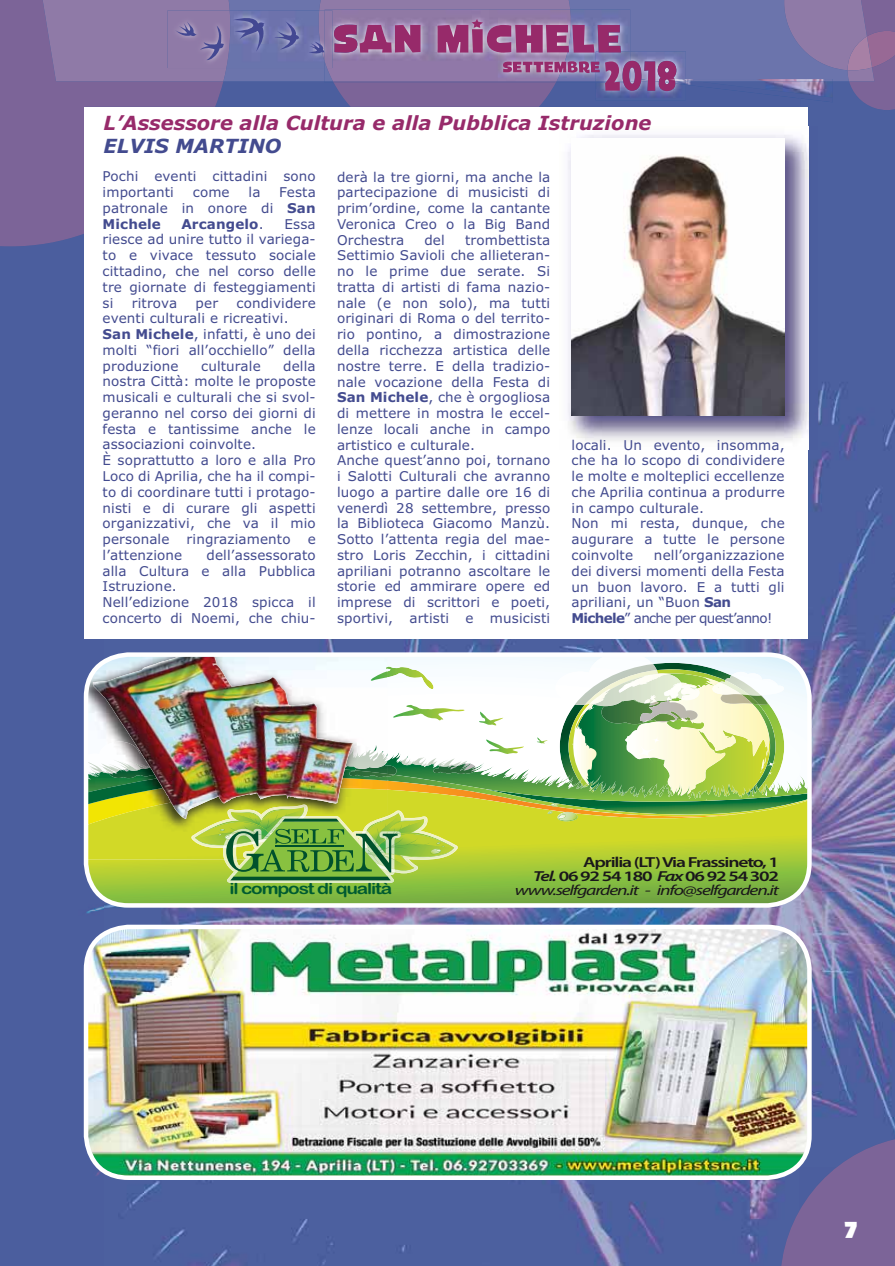
<style>
.page{position:relative;width:895px;height:1266px;background:#fff}
.page>*{position:absolute;margin:0;border:0;box-sizing:border-box;transform-origin:0 0}
.t1{font:27px "LAIKA";color:#fff}
.t2{font:italic 700 19.5px "Verdana";color:#972a6a}
.t3{font:italic 700 19.5px "Verdana";color:#434b8f}
.t4{font:15.6px "Arial Rounded MT Bold";letter-spacing:-.06em;color:#005b31;scale:1.22 1}
.t5{font:600 14.55px/13.6px "Myriad Pro";letter-spacing:-.06em;color:#1a171b;text-align:right;scale:1.35 1}
.t6{font:13.5px/15.8px "Verdana";letter-spacing:.01em;color:#434b8f}
.t7{font:700 13.5px "Verdana";letter-spacing:.01em;color:#434b8f}
.s1{font-weight:700}
.s2{font-weight:400}
.s3{font-style:italic}
.s4{font-weight:400;font-style:italic}
</style>
<div class="page">
<img style="left:800px;top:81px;width:94px;height:1055px">
<div style="left:556px;top:83px;width:244px;height:24px;background:#4b5e9e"></div>
<div style="left:223px;top:81px;width:110px;height:26px;background:#4b5e9e"></div>
<div style="left:52px;top:246px;width:52px;height:1019px;background:#4b5e9e"></div>
<div style="left:0;top:246px;width:52px;height:1019px;background:#4b5e9e"></div>
<img style="left:104px;top:639px;width:696px;height:15px">
<img style="left:104px;top:905px;width:696px;height:360px">
<img style="left:333px;top:83px;width:223px;height:24px">
<img style="left:866px;top:0;width:28px;height:31px">
<img style="left:848px;top:67px;width:46px;height:43px">
<img style="left:866px;top:31px;width:28px;height:36px">
<div style="left:0;top:0;width:223px;height:246px;background:#7c6498"></div>
<div style="left:230px;top:0;width:617px;height:81px;background:#6b74ac"></div>
<img style="left:319px;top:0;width:251px;height:10px">
<img style="left:784px;top:0;width:82px;height:70px">
<img style="left:847px;top:67px;width:27px;height:14px">
<img style="left:847px;top:36px;width:24px;height:34px">
<img style="left:41px;top:0;width:189px;height:81px">
<img style="left:324px;top:81px;width:271px;height:2px">
<img style="left:572px;top:10px;width:58px;height:71px">
<img style="left:324px;top:10px;width:248px;height:71px">
<svg style="left:334px;top:25px;width:86px;height:28px"></svg>
<img style="left:595px;top:51px;width:90px;height:49px">
<svg style="left:437px;top:19px;width:183px;height:34px"></svg>
<svg style="left:503px;top:61px;width:96px;height:12px"></svg>
<img style="left:230px;top:10px;width:102px;height:58px">
<img style="left:317px;top:10px;width:7px;height:52px">
<img style="left:168px;top:10px;width:62px;height:58px">
<svg style="left:324px;top:62px;width:3px;height:6px"></svg>
<svg style="left:173px;top:20px;width:51px;height:41px"></svg>
<svg style="left:233px;top:14px;width:32px;height:38px"></svg>
<svg style="left:273px;top:21px;width:27px;height:29px"></svg>
<svg style="left:308px;top:41px;width:16px;height:14px"></svg>
<img style="left:780px;top:1136px;width:114px;height:129px">
<img style="left:86px;top:926px;width:723px;height:251px;border-radius:43px">
<div style="left:84px;top:924px;width:727px;height:255px;border:4px solid #fff;border-radius:43px"></div>
<img style="left:86px;top:654px;width:108px;height:111px">
<svg style="left:86px;top:859px;width:723px;height:46px"></svg>
<img style="left:150px;top:765px;width:44px;height:4px">
<div style="left:89px;top:825px;width:105px;height:34px;background:#d2d927"></div>
<img style="left:89px;top:804px;width:105px;height:21px">
<img style="left:89px;top:769px;width:105px;height:35px">
<img style="left:109px;top:767px;width:46px;height:11px">
<img style="left:89px;top:741px;width:61px;height:18px">
<img style="left:89px;top:759px;width:61px;height:14px">
<svg style="left:139px;top:766px;width:11px;height:3px"></svg>
<svg style="left:109px;top:768px;width:19px;height:6px"></svg>
<img style="left:93px;top:654px;width:91px;height:29px">
<img style="left:192px;top:839px;width:2px;height:8px">
<img style="left:192px;top:819px;width:2px;height:20px">
<img style="left:194px;top:654px;width:615px;height:228px">
<hr style="left:275px;top:845px;width:69px;height:1px;background:#00512c">
<div style="left:84px;top:652px;width:727px;height:255px;border:4px solid #fff;border-radius:43px"></div>
<img style="left:685px;top:81px;width:147px;height:21px">
<img style="left:685px;top:79px;width:147px;height:2px">
<img style="left:696px;top:81px;width:136px;height:16px">
<svg style="left:605px;top:61px;width:80px;height:30px"></svg>
<div style="left:85px;top:107px;width:722px;height:531px;background:#fff"></div>
<img style="left:568px;top:127px;width:249px;height:322px">
<img style="left:571px;top:139px;width:213px;height:276px">
<h2 class="t2" style="left:104px;top:115px;width:549px">L’Assessore alla Cultura e alla Pubblica Istruzione</h2>
<h2 class="t3" style="left:104px;top:138px;width:179px">ELVIS MARTINO</h2>
<p class="t6" style="left:102px;top:170px;width:215px">Pochi eventi cittadini sono importanti</p>
<p class="t6" style="left:337px;top:170px;width:215px;text-align:justify">derà la tre giorni, ma anche la partecipazione di musicisti di prim’ordine, come la cantante Veronica Creo o la Big Band Orchestra</p>
<p class="t6" style="left:193px;top:185px;width:38px">come</p>
<p class="t6" style="left:248px;top:185px;width:13px">la</p>
<p class="t6" style="left:102px;top:185px;width:215px;text-align:justify;text-indent:177px">Festa patronale in onore di <span class="s1">San Michele</span></p>
<p class="t7" style="left:181px;top:218px;width:84px">Arcangelo<span class="s2">.</span></p>
<p class="t6" style="left:102px;top:217px;width:215px;text-align:justify;text-indent:182px">Essa riesce ad unire tutto il variega&shy;to e vivace tessuto sociale cittadino, che nel corso delle tre giornate di festeggiamenti si</p>
<p class="t6" style="left:337px;top:233px;width:215px;text-indent:128px">trombettista<br>Settimio Savioli che allieteran&shy;no le prime due serate. Si tratta di artisti di fama nazio&shy;nale (e non solo), ma tutti originari di Roma o del territo&shy;rio pontino, a dimostrazione della ricchezza artistica delle nostre terre. E della tradizio&shy;nale vocazione della Festa di<br><span class="s1">San Michele</span>, che è orgogliosa di mettere in mostra le eccel&shy;lenze locali anche in campo artistico e culturale.<br>Anche quest’anno poi, tornano i Salotti Culturali che avranno luogo a partire dalle ore 16 di venerdì 28 settembre, presso la Biblioteca Giacomo Manzù.<br>Sotto l’attenta regia del mae&shy;stro Loris Zecchin, i cittadini apriliani potranno ascoltare le storie ed ammirare opere ed imprese di scrittori e poeti, sportivi, artisti e musicisti</p>
<p class="t6" style="left:424px;top:233px;width:22px">del</p>
<p class="t6" style="left:102px;top:296px;width:215px;text-indent:134px">condividere eventi culturali e ricreativi.<br><span class="s1">San Michele</span>, infatti, è uno dei molti “fiori all’occhiello” della produzione</p>
<p class="t6" style="left:132px;top:296px;width:47px">ritrova</p>
<p class="t6" style="left:195px;top:296px;width:24px">per</p>
<p class="t6" style="left:102px;top:359px;width:215px;text-indent:181px">della nostra Città: molte le proposte musicali e culturali che si svol&shy;geranno nel corso dei giorni di festa e tantissime anche le associazioni coinvolte.<br>È soprattutto a loro e alla Pro<br>Loco di Aprilia, che ha il compi&shy;to di coordinare tutti i protago&shy;nisti e di curare gli aspetti organizzativi, che va il mio personale</p>
<p class="t6" style="left:201px;top:359px;width:61px">culturale</p>
<p class="t6" style="left:571px;top:438px;width:215px">locali. Un evento, insomma, che ha lo scopo di condividere le molte e molteplici eccellenze che Aprilia continua a produrre in campo culturale.<br>Non mi resta, dunque, che augurare a tutte le persone coinvolte</p>
<p class="t6" style="left:186px;top:532px;width:105px">ringraziamento</p>
<p class="t6" style="left:307px;top:532px;width:10px">e</p>
<p class="t6" style="left:102px;top:548px;width:215px;text-indent:104px">dell’assessorato alla Cultura e alla Pubblica<br>Istruzione.<br>Nell’edizione 2018 spicca il concerto di Noemi, che chiu-</p>
<p class="t6" style="left:102px;top:548px;width:81px">l’attenzione</p>
<p class="t6" style="left:571px;top:548px;width:215px;text-indent:82px">nell’organizzazione dei diversi momenti della Festa un buon lavoro. E a tutti gli apriliani, un “Buon <span class="s1">San<br>Michele</span>” anche per quest’anno!</p>
<p class="t4" style="left:229px;top:879px;width:135px">il compost di qualità</p>
<p class="t5" style="left:514px;top:855px;width:197px">Aprilia (LT) Via Frassineto, 1<br><span class="s3">Tel.</span> 06 92 54 180 <span class="s3">Fax</span> 06 92 54 302 <span class="s4">www.selfgarden.it - info@selfgarden.it</span></p>
<h1 class="t1" style="left:843px;top:1212px;width:16px">7</h1>
</div>
